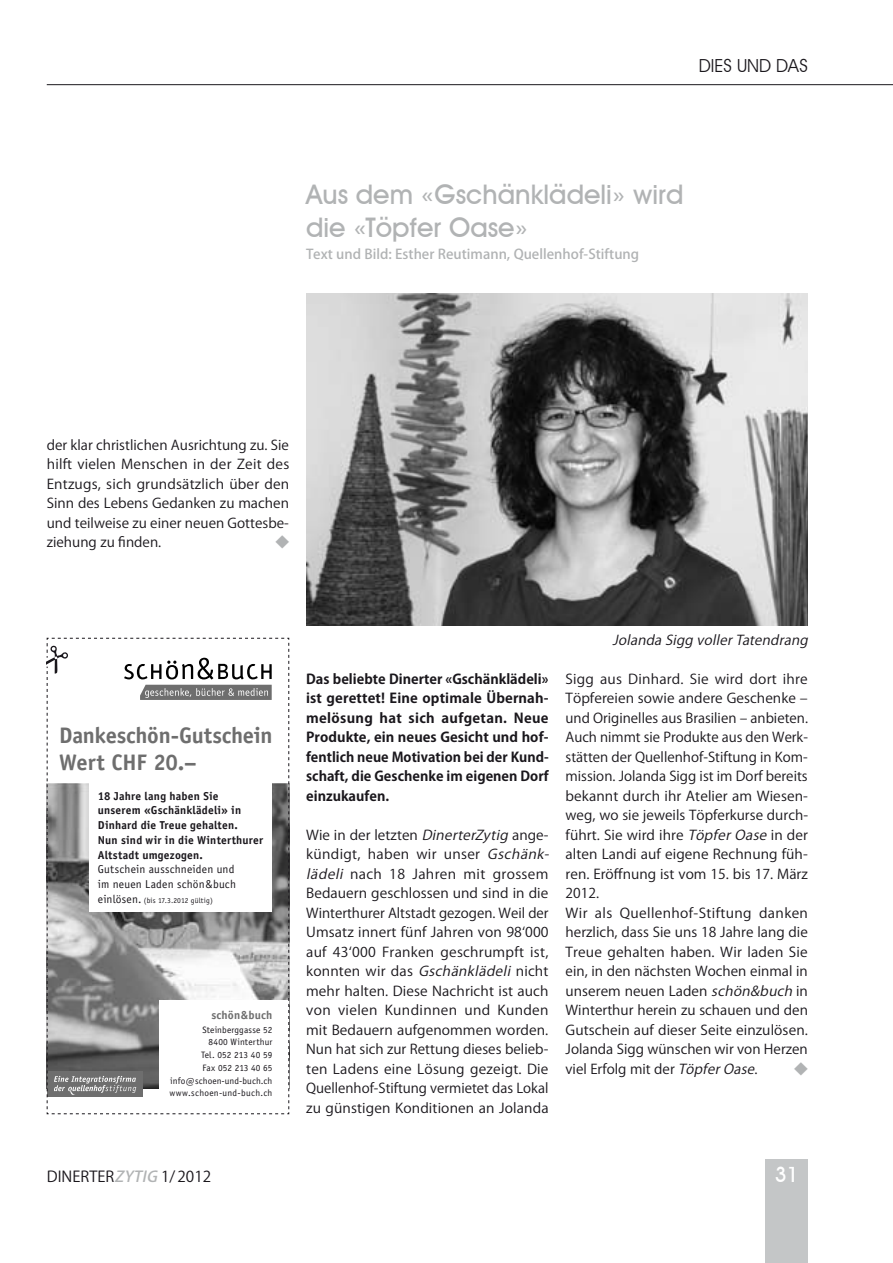
<style>
.page{position:relative;width:893px;height:1263px;background:#fff}
.page>*{position:absolute;margin:0;border:0;box-sizing:border-box;transform-origin:0 0}
.t1{font:500 27px/33px "Avant Garde IT Cby BT";color:#b1b3b4}
.t2{font:700 22.5px/27px "Officina Sans";letter-spacing:-.01em;color:#6e6e6e}
.t3{font:500 21px "Avant Garde IT Cby BT";color:#fff}
.t4{font:18px "Avant Garde IT Cby BT";color:#1a171c}
.t5{font:15px "Koz Go Pro";color:#1a171c}
.t6{font:13.5px/19.5px "Koz Go Pro";letter-spacing:.005em;color:#1a171c}
.t7{font:13.5px/19.5px "Koz Go Pro";letter-spacing:.005em;color:#1a171c;scale:1.04 1}
.t8{font:700 13.5px/19.5px "Koz Go Pro";color:#1a171c;text-align:justify}
.t9{font:500 13.5px "Koz Go Pro";color:#b1b3b4}
.t10{font:italic 13.5px "Koz Go Pro";color:#1a171c}
.t11{font:13.5px "Koz Go Pro";color:#b1b3b4}
.t12{font:700 11.55px/14.7px "Officina Sans";letter-spacing:.015em;color:#1a171c}
.t13{font:11.55px/14.7px "Officina Sans";letter-spacing:.015em;color:#1a171c}
.t14{font:700 11.55px "Officina Sans";letter-spacing:.005em;color:#6e6e6e}
.t15{font:9.3px/12.8px "Officina Sans";letter-spacing:.015em;color:#1a171c;text-align:right}
.t16{font:7.5px "Officina Sans";letter-spacing:.02em;color:#1a171c}
.s1{font-size:11.55px}
.s2{font-weight:500;font-style:italic;color:#b1b3b4}
.s3{font-style:italic}
</style>
<div class="page">
<div style="left:765px;top:1160px;width:43px;height:103px;background:#c4c6c7"></div>
<svg style="left:47px;top:638px;width:242px;height:476px"></svg>
<img style="left:306px;top:294px;width:502px;height:331px">
<hr style="left:47px;top:84px;width:846px;height:1px;background:#1a171c">
<h3 class="t4" style="left:699px;top:55px;width:110px">DIES UND DAS</h3>
<h1 class="t1" style="left:306px;top:178px;width:379px">Aus dem «Gschänklädeli» wird die «Töpfer Oase»</h1>
<p class="t9" style="left:306px;top:246px;width:335px">Text und Bild: Esther Reutimann, Quellenhof-Stiftung</p>
<p class="t6" style="left:47px;top:435px;width:244px;text-align:justify">der klar christlichen Ausrichtung zu. Sie hilft vielen Menschen in der Zeit des Entzugs, sich grundsätzlich über den Sinn des Lebens Gedanken zu machen und teilweise zu einer neuen Gottesbe&shy;ziehung zu finden.</p>
<p class="t11" style="left:275px;top:534px;width:15px">◆</p>
<h2 class="t2" style="left:59px;top:721px;width:215px">Dankeschön-Gutschein<br>Wert CHF 20.–</h2>
<p class="t12" style="left:98px;top:788px;width:167px">18 Jahre lang haben Sie unserem «Gschänklädeli» in<br>Dinhard die Treue gehalten.<br>Nun sind wir in die Winterthurer<br>Altstadt umgezogen.</p>
<p class="t13" style="left:98px;top:862px;width:140px">Gutschein ausschneiden und im neuen Laden schön&amp;buch</p>
<p class="t16" style="left:98px;top:896px;width:116px"><span class="s1">einlösen.</span> (bis 17.3.2012 gültig)</p>
<p class="t14" style="left:212px;top:1008px;width:62px">schön&amp;buch</p>
<p class="t15" style="left:169px;top:1023px;width:105px">Steinberggasse 52<br>8400 Winterthur<br>Tel. 052 213 40 59<br>Fax 052 213 40 65 info@schoen-und-buch.ch www.schoen-und-buch.ch</p>
<p class="t5" style="left:47px;top:1167px;width:166px">DINERTER<span class="s2">ZYTIG</span>1/2012</p>
<p class="t8" style="left:306px;top:670px;width:244px">Das beliebte Dinerter «Gschänklädeli» ist gerettet! Eine optimale Übernah&shy;melösung hat sich aufgetan. Neue Produkte, ein neues Gesicht und hof&shy;fentlich neue Motivation bei der Kund&shy;schaft, die Geschenke im eigenen Dorf einzukaufen.</p>
<p class="t6" style="left:306px;top:825px;width:247px">Wie in der letzten <span class="s3">DinerterZytig</span> ange&shy;kündigt, haben wir unser <span class="s3">Gschänk&shy;lädeli</span> nach 18 Jahren mit grossem Bedauern geschlossen und sind in die Winterthurer Altstadt gezogen. Weil der Umsatz innert fünf Jahren von 98‘000 auf 43‘000 Franken geschrumpft ist, konnten wir das <span class="s3">Gschänklädeli</span> nicht mehr halten. Diese Nachricht ist auch von vielen Kundinnen und Kunden mit Bedauern aufgenommen worden.<br>Nun hat sich zur Rettung dieses belieb&shy;ten Ladens eine Lösung gezeigt. Die Quellenhof-Stiftung vermietet das Lokal zu günstigen Konditionen an Jolanda</p>
<p class="t10" style="left:612px;top:631px;width:201px">Jolanda Sigg vollerTatendrang</p>
<p class="t7" style="left:566px;top:669px;width:235px">Sigg aus Dinhard. Sie wird dort ihre Töpfereien sowie andere Geschenke – und Originelles aus Brasilien – anbieten.<br>Auch nimmt sie Produkte aus den Werk&shy;stätten der Quellenhof-Stiftung in Kom&shy;mission. Jolanda Sigg ist im Dorf bereits bekannt durch ihr Atelier am Wiesen&shy;weg, wo sie jeweils Töpferkurse durch&shy;führt. Sie wird ihre <span class="s3">Töpfer Oase</span> in der alten Landi auf eigene Rechnung füh&shy;ren. Eröffnung ist vom 15. bis 17. März 2012.<br>Wir als Quellenhof-Stiftung danken herzlich, dass Sie uns 18 Jahre lang die Treue gehalten haben. Wir laden Sie ein, in den nächsten Wochen einmal in unserem neuen Laden <span class="s3">schön&amp;buch</span> in Winterthur herein zu schauen und den Gutschein auf dieser Seite einzulösen.<br>Jolanda Sigg wünschen wir von Herzen viel Erfolg mit der <span class="s3">TöpferOase</span>.</p>
<p class="t11" style="left:794px;top:1060px;width:15px">◆</p>
<h3 class="t3" style="left:775px;top:1162px;width:26px">31</h3>
</div>
